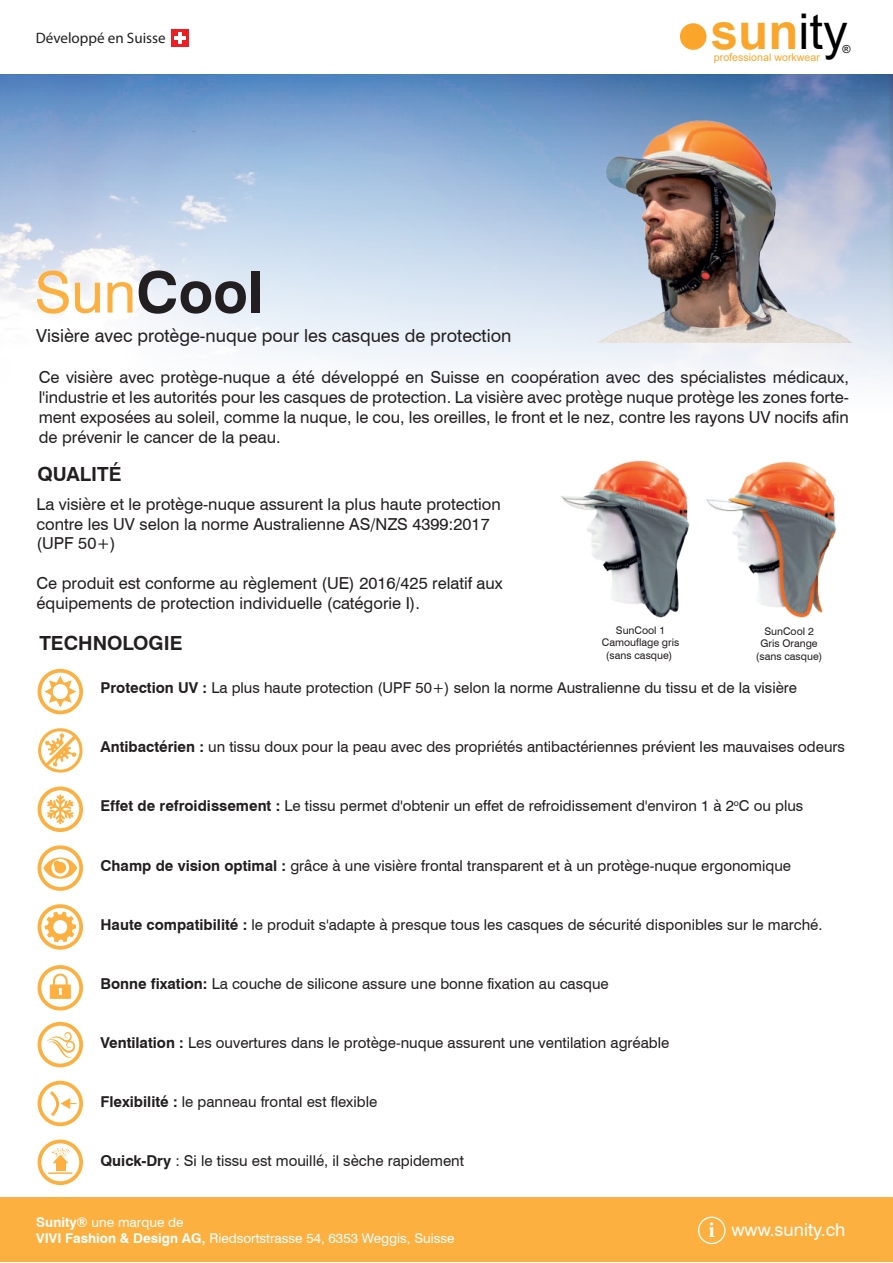
<style>
.page{position:relative;width:893px;height:1263px;background:#fff}
.page>*{position:absolute;margin:0;border:0;box-sizing:border-box;transform-origin:0 0}
.t1{font:700 57px "Swiss 721 BT";color:#231f20}
.t2{font:700 49.35px "Arial";color:#f9a62b}
.t3{font:700 19.5px "Swiss 721 BT";color:#231f20}
.t4{font:18px "Swiss 721 BT";color:#231f20}
.t5{font:18px "Swiss 721 BT";color:#fff}
.t6{font:16.5px/19.8px "Swiss 721 BT";color:#231f20}
.t7{font:15.15px "Myriad Pro";color:#231f20}
.t8{font:15px "Swiss 721 BT";color:#231f20}
.t9{font:13.5px/16.2px "Swiss 721 BT";color:#fff}
.t10{font:10.95px "Arial";color:#000001}
.t11{font:10.65px "Arial";color:#f9a62b}
.t12{font:10.5px/12.6px "Swiss 721 BT";color:#231f20;text-align:center}
.s1{font-weight:400;color:#fbb03f}
.s2{font-weight:400;color:#000001}
.s3{font-weight:700}
</style>
<div class="page">
<div style="left:0;top:1197px;width:892px;height:65px;background:#fbb03f"></div>
<img style="left:0;top:74px;width:893px;height:308px">
<div style="left:680px;top:23px;width:26px;height:27px;background:#f9a62b;border-radius:50%"></div>
<svg style="left:698px;top:1216px;width:28px;height:28px"></svg>
<div style="left:699px;top:1218px;width:25px;height:25px;background:#fbb03f;border-radius:50%"></div>
<div style="left:171px;top:29px;width:18px;height:18px;background:#ee1d23"></div>
<hr style="left:174px;top:36px;width:12px;height:4px;background:#fff">
<hr style="left:178px;top:32px;width:4px;height:12px;background:#fff">
<svg style="left:38px;top:728px;width:44px;height:45px"></svg>
<svg style="left:45px;top:1031px;width:31px;height:27px"></svg>
<div style="left:38px;top:1022px;width:45px;height:45px;border:4px solid #fbb03f;border-radius:50%"></div>
<hr style="left:59px;top:794px;width:2px;height:30px;background:#fbb03f">
<svg style="left:47px;top:796px;width:27px;height:27px"></svg>
<div style="left:38px;top:786px;width:45px;height:46px;border:4px solid #fbb03f;border-radius:50%"></div>
<div style="left:38px;top:669px;width:45px;height:45px;border:4px solid #fbb03f;border-radius:50%"></div>
<svg style="left:44px;top:676px;width:32px;height:31px"></svg>
<svg style="left:43px;top:857px;width:34px;height:22px"></svg>
<div style="left:38px;top:845px;width:45px;height:46px;border:4px solid #fbb03f;border-radius:50%"></div>
<svg style="left:45px;top:912px;width:31px;height:30px"></svg>
<div style="left:38px;top:904px;width:45px;height:46px;border:4px solid #fbb03f;border-radius:50%"></div>
<svg style="left:50px;top:973px;width:21px;height:26px"></svg>
<div style="left:38px;top:965px;width:45px;height:45px;border:4px solid #fbb03f;border-radius:50%"></div>
<svg style="left:47px;top:1088px;width:30px;height:31px"></svg>
<div style="left:38px;top:1081px;width:45px;height:45px;border:4px solid #fbb03f;border-radius:50%"></div>
<div style="left:38px;top:1139px;width:45px;height:46px;border:4px solid #fbb03f;border-radius:50%"></div>
<hr style="left:48px;top:1172px;width:24px;height:2px;background:#fbb03f">
<div style="left:56px;top:1159px;width:9px;height:11px;background:#fbb03f"></div>
<svg style="left:52px;top:1148px;width:18px;height:15px"></svg>
<img style="left:583px;top:120px;width:280px;height:222px">
<img style="left:706px;top:462px;width:131px;height:156px">
<img style="left:561px;top:461px;width:129px;height:157px">
<p class="t7" style="left:36px;top:32px;width:132px">Développé en Suisse</p>
<h1 class="t1" style="left:34px;top:268px;width:231px"><span class="s1">Sun</span>Cool</h1>
<p class="t4" style="left:36px;top:328px;width:477px">Visière avec protège-nuque pour les casques de protection</p>
<h2 class="t2" style="left:711px;top:3px;width:138px">sun<span class="s2">ity</span></h2>
<p class="t10" style="left:843px;top:45px;width:10px">®</p>
<p class="t11" style="left:714px;top:53px;width:108px">professional workwear</p>
<p class="t6" style="left:39px;top:369px;width:812px;text-align:justify">Ce visière avec protège-nuque a été développé en Suisse en coopération avec des spécialistes médicaux, l'industrie et les autorités pour les casques de protection. La visière avec protège nuque protège les zones forte&shy;ment exposées au soleil, comme la nuque, le cou, les oreilles, le front et le nez, contre les rayons UV nocifs afin de prévenir le cancer de la peau.</p>
<h3 class="t3" style="left:37px;top:466px;width:86px">QUALITÉ</h3>
<p class="t6" style="left:37px;top:495px;width:466px">La visière et le protège-nuque assurent la plus haute protection contre les UV selon la norme Australienne AS/NZS 4399:2017 (UPF 50+)</p>
<p class="t6" style="left:37px;top:575px;width:468px">Ce produit est conforme au règlement (UE) 2016/425 relatif aux équipements de protection individuelle (catégorie I).</p>
<h3 class="t3" style="left:39px;top:635px;width:145px">TECHNOLOGIE</h3>
<p class="t12" style="left:602px;top:625px;width:79px">SunCool 1<br>Camouflage gris (sans casque)</p>
<p class="t12" style="left:756px;top:625px;width:68px">SunCool 2<br>Gris Orange (sans casque)</p>
<p class="t8" style="left:100px;top:682px;width:698px"><span class="s3">Protection UV :</span> La plus haute protection (UPF 50+) selon la norme Australienne du tissu et de la visière</p>
<p class="t8" style="left:100px;top:741px;width:746px"><span class="s3">Antibactérien :</span> un tissu doux pour la peau avec des propriétés antibactériennes prévient les mauvaises odeurs</p>
<p class="t8" style="left:100px;top:800px;width:704px"><span class="s3">Effet de refroidissement :</span> Le tissu permet d'obtenir un effet de refroidissement d'environ 1 à 2<sup>o</sup>C ou plus</p>
<p class="t8" style="left:100px;top:859px;width:692px"><span class="s3">Champ de vision optimal :</span> grâce à une visière frontal transparent et à un protège-nuque ergonomique</p>
<p class="t8" style="left:100px;top:918px;width:724px"><span class="s3">Haute compatibilité :</span> le produit s'adapte à presque tous les casques de sécurité disponibles sur le marché.</p>
<p class="t8" style="left:100px;top:977px;width:510px"><span class="s3">Bonne fixation:</span> La couche de silicone assure une bonne fixation au casque</p>
<p class="t8" style="left:100px;top:1036px;width:570px"><span class="s3">Ventilation :</span> Les ouvertures dans le protège-nuque assurent une ventilation agréable</p>
<p class="t8" style="left:100px;top:1095px;width:278px"><span class="s3">Flexibilité :</span> le panneau frontal est flexible</p>
<p class="t8" style="left:100px;top:1155px;width:365px"><span class="s3">Quick-Dry</span> : Si le tissu est mouillé, il sèche rapidement</p>
<p class="t9" style="left:36px;top:1215px;width:420px"><span class="s3">Sunity®</span> une marque de<br><span class="s3">VIVI Fashion &amp; Design AG,</span> Riedsortstrasse 54, 6353 Weggis, Suisse</p>
<p class="t5" style="left:731px;top:1222px;width:115px">www.sunity.ch</p>
</div>
